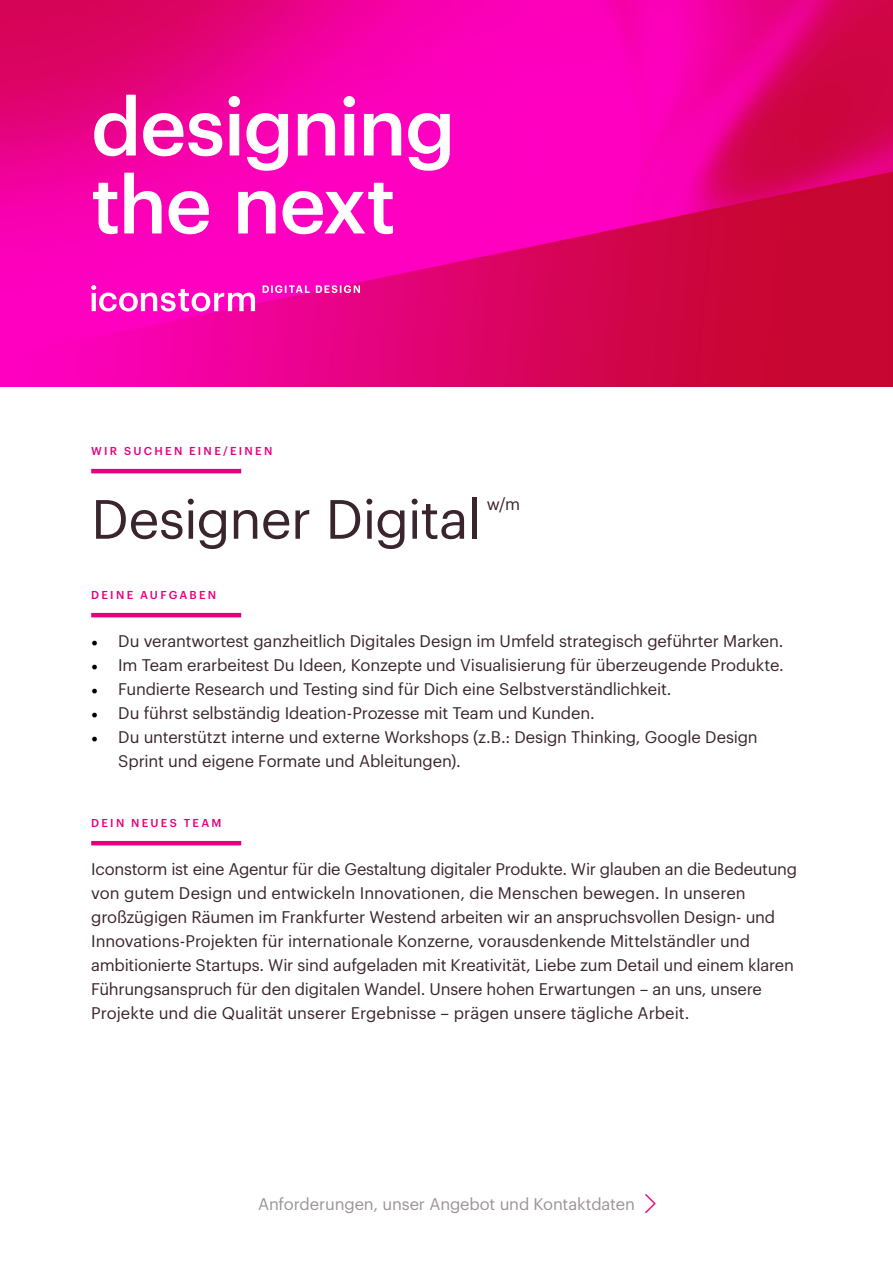
<style>
.page{position:relative;width:893px;height:1263px;background:#fff}
.page>*{position:absolute;margin:0;border:0;box-sizing:border-box;transform-origin:0 0}
.t1{font:500 79.5px/78px "Graphik";letter-spacing:-.015em;color:#fff}
.t2{font:54px "Graphik";letter-spacing:-.015em;color:#3a242e}
.t3{font:16.5px/24px "Graphik";letter-spacing:-.01em;color:#3a242e}
.t4{font:500 11.25px "Graphik";letter-spacing:.2em;color:#e6007e}
.s1{font-family:"Minion Pro";font-size:18px;color:#000}
.s2{font-family:"Ico Iconfont";font-weight:700;font-size:24.75px;color:#e6007e}
</style>
<div class="page">
<img style="left:0;top:0;width:893px;height:387px">
<hr style="left:91px;top:469px;width:150px;height:4px;background:#e6007e">
<hr style="left:91px;top:613px;width:150px;height:4px;background:#e6007e">
<hr style="left:91px;top:841px;width:150px;height:4px;background:#e6007e">
<svg style="left:91px;top:285px;width:164px;height:26px"></svg>
<svg style="left:263px;top:285px;width:97px;height:8px"></svg>
<h1 class="t1" style="left:91px;top:81px;width:366px">designing the next</h1>
<p class="t4" style="left:91px;top:442px;width:183px">WIR SUCHEN EINE/EINEN</p>
<h2 class="t2" style="left:91px;top:479px;width:391px">Designer Digital</h2>
<p class="t3" style="left:487px;top:491px;width:35px">w/m</p>
<p class="t4" style="left:91px;top:586px;width:127px">DEINE AUFGABEN</p>
<p class="t3" style="left:91px;top:627px;width:694px"><span class="s1">•</span> Du verantwortest ganzheitlich Digitales Design im Umfeld strategisch geführter Marken.</p>
<p class="t3" style="left:91px;top:651px;width:694px"><span class="s1">•</span> Im Team erarbeitest Du Ideen, Konzepte und Visualisierung für überzeugende Produkte.</p>
<p class="t3" style="left:91px;top:675px;width:582px"><span class="s1">•</span> Fundierte Research und Testing sind für Dich eine Selbstverständlichkeit.</p>
<p class="t3" style="left:91px;top:699px;width:505px"><span class="s1">•</span> Du führst selbständig Ideation-Prozesse mit Team und Kunden.</p>
<p class="t3" style="left:118px;top:723px;width:641px;text-indent:-27px"><span class="s1">•</span> Du unterstützt interne und externe Workshops (z.B.: Design Thinking, Google Design<br>Sprint und eigene Formate und Ableitungen).</p>
<p class="t4" style="left:91px;top:814px;width:132px">DEIN NEUES TEAM</p>
<p class="t3" style="left:91px;top:855px;width:707px">Iconstorm ist eine Agentur für die Gestaltung digitaler Produkte. Wir glauben an die Bedeutung von gutem Design und entwickeln Innovationen, die Menschen bewegen. In unseren großzügigen Räumen im Frankfurter Westend arbeiten wir an anspruchsvollen Design- und Innovations-Projekten für internationale Konzerne, vorausdenkende Mittelständler und ambitionierte Startups. Wir sind aufgeladen mit Kreativität, Liebe zum Detail und einem klaren Führungsanspruch für den digitalen Wandel. Unsere hohen Erwartungen – an uns, unsere Projekte und die Qualität unserer Ergebnisse – prägen unsere tägliche Arbeit.</p>
<p class="t3" style="left:258px;top:1190px;width:406px">Anforderungen, unser Angebot und Kontaktdaten <span class="s2">œ</span></p>
</div>
